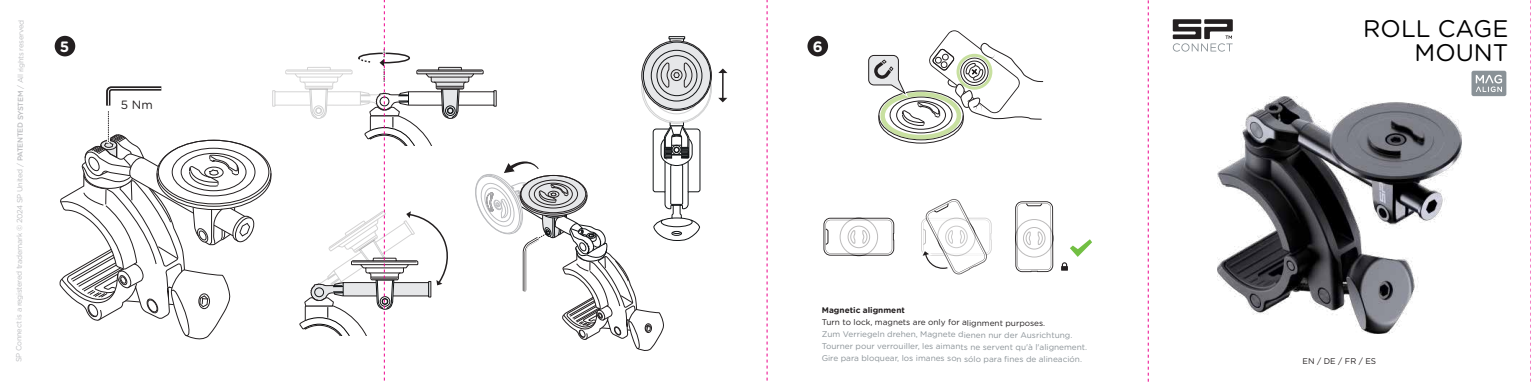
<style>
.page{position:relative;width:1531px;height:383px;background:#fff}
.page>*{position:absolute;margin:0;border:0;box-sizing:border-box;transform-origin:0 0}
.t1{font:24px/24px "Gotham Rounded";color:#000001;text-align:right}
.t2{font:700 15px "Gotham Rounded";color:#fff}
.t3{font:12px "Gotham Rounded";color:#231f20}
.t4{font:8.25px/12px "Gotham Rounded";letter-spacing:-.005em;color:#8a9297}
.t5{font:8.25px "Gotham Rounded";letter-spacing:-.005em;color:#231f20}
.t6{font:700 8.25px "Gotham Rounded";letter-spacing:-.005em;color:#231f20}
.t7{font:7.5px "Gotham Rounded";letter-spacing:-.045em;color:#bcbdc0}
.s1{font-weight:500}
</style>
<div class="page">
<div style="left:55px;top:36px;width:20px;height:20px;background:#231f20;border-radius:50%"></div>
<div style="left:807px;top:36px;width:21px;height:20px;background:#231f20;border-radius:50%"></div>
<svg style="left:1173px;top:19px;width:60px;height:33px"></svg>
<img style="left:1217px;top:96px;width:244px;height:237px">
<svg style="left:868px;top:30px;width:175px;height:114px"></svg>
<svg style="left:1061px;top:239px;width:31px;height:31px"></svg>
<svg style="left:1015px;top:201px;width:38px;height:71px"></svg>
<svg style="left:921px;top:199px;width:71px;height:75px"></svg>
<div style="left:839px;top:217px;width:39px;height:39px;border:1px solid #231f20;border-radius:50%"></div>
<svg style="left:823px;top:218px;width:71px;height:37px"></svg>
<svg style="left:718px;top:68px;width:9px;height:34px"></svg>
<svg style="left:642px;top:54px;width:69px;height:69px"></svg>
<svg style="left:642px;top:41px;width:69px;height:69px"></svg>
<div style="left:1471px;top:71px;width:35px;height:25px;background:#8a9297;border-radius:2px"></div>
<svg style="left:1475px;top:75px;width:27px;height:17px"></svg>
<svg style="left:1148px;top:0;width:1px;height:382px"></svg>
<svg style="left:1530px;top:0;width:1px;height:382px"></svg>
<svg style="left:767px;top:0;width:1px;height:381px"></svg>
<svg style="left:61px;top:0;width:640px;height:381px"></svg>
<p class="t7" style="left:14px;top:362px;width:343px;rotate:-90deg">SP Connect is a registered trademark © 2024 SP United / <span class="s1">PATENTED SYSTEM</span> / All rights reserved</p>
<h2 class="t2" style="left:60px;top:35px;width:11px">5</h2>
<h2 class="t2" style="left:813px;top:35px;width:11px">6</h2>
<h3 class="t3" style="left:121px;top:97px;width:33px">5 Nm</h3>
<p class="t6" style="left:822px;top:304px;width:84px">Magnetic alignment</p>
<p class="t5" style="left:822px;top:317px;width:225px">Turn to lock, magnets are only for alignment purposes.</p>
<p class="t4" style="left:822px;top:328px;width:267px">Zum Verriegeln drehen, Magnete dienen nur der Ausrichtung.<br>Tourner pour verrouiller, les aimants ne servent qu'à l'alignement.<br>Gire para bloquear, los imanes son sólo para fines de alineación.</p>
<h1 class="t1" style="left:1363px;top:15px;width:147px">ROLL CAGE<br>MOUNT</h1>
<p class="t5" style="left:1302px;top:355px;width:75px">EN / DE / FR / ES</p>
</div>
